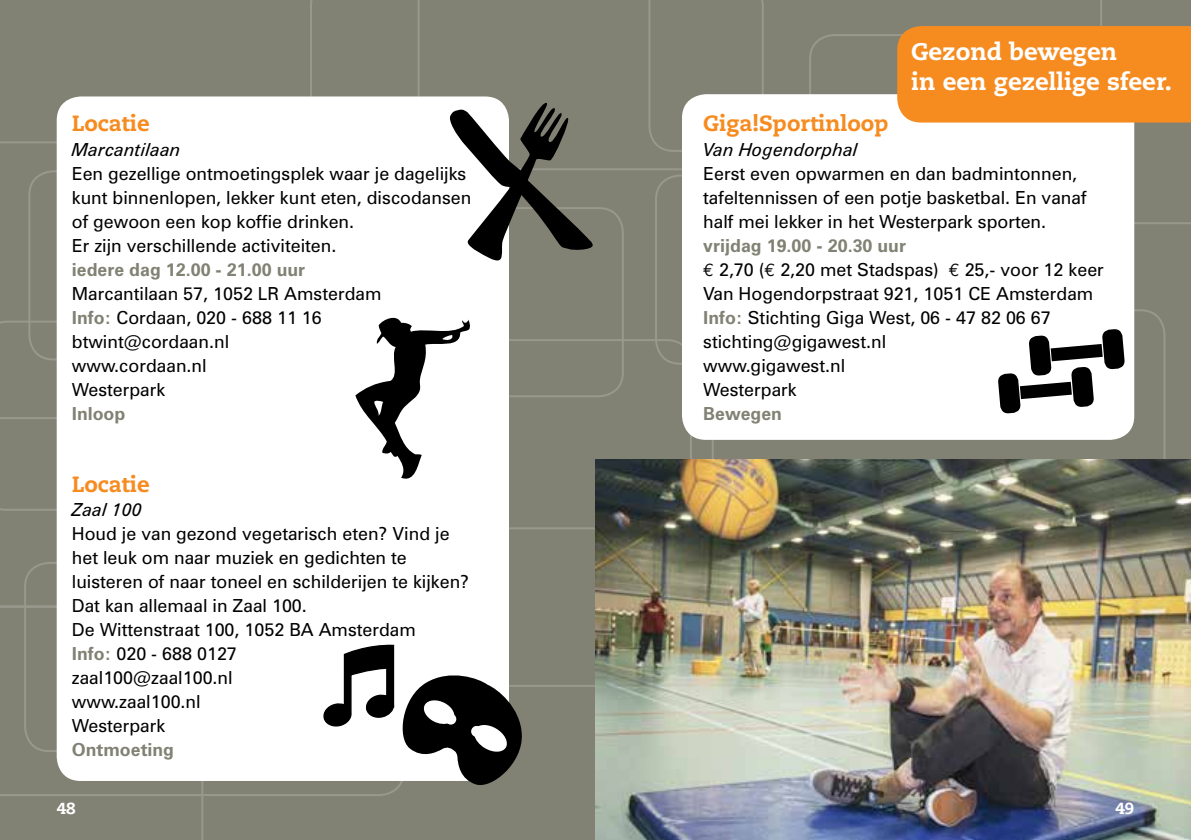
<style>
.page{position:relative;width:1191px;height:840px;background:#fff}
.page>*{position:absolute;margin:0;border:0;box-sizing:border-box;transform-origin:0 0}
.t1{font:800 24px/30px "Caecilia";color:#fff}
.t2{font:800 22px "Caecilia";color:#f68b1f}
.t3{font:18px/24px "Zurich BT";color:#000}
.t4{font:700 18px "Zurich BT";color:#818174}
.t5{font:italic 18px "Zurich BT";color:#000}
.t6{font:800 16px "Caecilia";color:#fff}
.s1{font-weight:700;color:#818174}
.s2{font-family:"Euro Mono"}
</style>
<div class="page">
<div style="left:0;top:0;width:595px;height:839px;background:#818174"></div>
<div style="left:595px;top:0;width:596px;height:839px;background:#818174"></div>
<svg style="left:310px;top:0;width:372px;height:170px"></svg>
<svg style="left:0;top:417px;width:57px;height:188px"></svg>
<svg style="left:0;top:605px;width:201px;height:190px"></svg>
<svg style="left:201px;top:684px;width:395px;height:155px"></svg>
<svg style="left:648px;top:0;width:454px;height:152px"></svg>
<div style="left:682px;top:94px;width:452px;height:345px;background:#fff;border-radius:24px"></div>
<div style="left:57px;top:96px;width:452px;height:684px;background:#fff;border-radius:24px"></div>
<img style="left:596px;top:459px;width:595px;height:380px">
<svg style="left:450px;top:99px;width:149px;height:162px"></svg>
<svg style="left:355px;top:317px;width:115px;height:162px"></svg>
<svg style="left:998px;top:329px;width:127px;height:85px"></svg>
<svg style="left:323px;top:644px;width:200px;height:145px"></svg>
<div style="left:897px;top:26px;width:294px;height:96px;background:#f68b1f"></div>
<p class="t2" style="left:72px;top:110px;width:79px">Locatie</p>
<p class="t5" style="left:72px;top:138px;width:111px">Marcantilaan</p>
<p class="t3" style="left:72px;top:161px;width:401px">Een gezellige ontmoetingsplek waar je dagelijks kunt binnenlopen, lekker kunt eten, discodansen of gewoon een kop koffie drinken.<br>Er zijn verschillende activiteiten.</p>
<p class="t4" style="left:72px;top:258px;width:235px">iedere dag 12.00 - 21.00 uur</p>
<p class="t3" style="left:72px;top:281px;width:311px">Marcantilaan 57, 1052 LR Amsterdam<br><span class="s1">Info:</span> Cordaan, 020 - 688 11 16 btwint@cordaan.nl<br>www.cordaan.nl<br>Westerpark</p>
<p class="t4" style="left:72px;top:402px;width:55px">Inloop</p>
<p class="t2" style="left:72px;top:470px;width:79px">Locatie</p>
<p class="t5" style="left:72px;top:498px;width:72px">Zaal 100</p>
<p class="t3" style="left:72px;top:521px;width:399px">Houd je van gezond vegetarisch eten? Vind je het leuk om naar muziek en gedichten te luisteren of naar toneel en schilderijen te kijken?<br>Dat kan allemaal in Zaal 100.<br>De Wittenstraat 100, 1052 BA Amsterdam<br><span class="s1">Info:</span> 020 - 688 0127<br>zaal100@zaal100.nl<br>www.zaal100.nl<br>Westerpark</p>
<p class="t4" style="left:72px;top:738px;width:104px">Ontmoeting</p>
<p class="t6" style="left:57px;top:798px;width:20px">48</p>
<h1 class="t1" style="left:911px;top:37px;width:262px">Gezond bewegen<br>in een gezellige sfeer.</h1>
<p class="t2" style="left:703px;top:110px;width:187px">Giga!Sportinloop</p>
<p class="t5" style="left:703px;top:138px;width:156px">Van Hogendorphal</p>
<p class="t3" style="left:703px;top:161px;width:385px">Eerst even opwarmen en dan badmintonnen, tafeltennissen of een potje basketbal. En vanaf half mei lekker in het Westerpark sporten.</p>
<p class="t3" style="left:703px;top:233px;width:402px"><span class="s1">vrijdag 19.00 - 20.30 uur<br></span><span class="s2">€</span> 2,70 (<span class="s2">€</span> 2,20 met Stadspas) <span class="s2">€</span> 25,- voor 12 keer<br>Van Hogendorpstraat 921, 1051 CE Amsterdam<br><span class="s1">Info:</span> Stichting Giga West, 06 - 47 82 06 67 stichting@gigawest.nl<br>www.gigawest.nl<br>Westerpark</p>
<p class="t4" style="left:703px;top:402px;width:80px">Bewegen</p>
<p class="t6" style="left:1115px;top:798px;width:20px">49</p>
</div>
